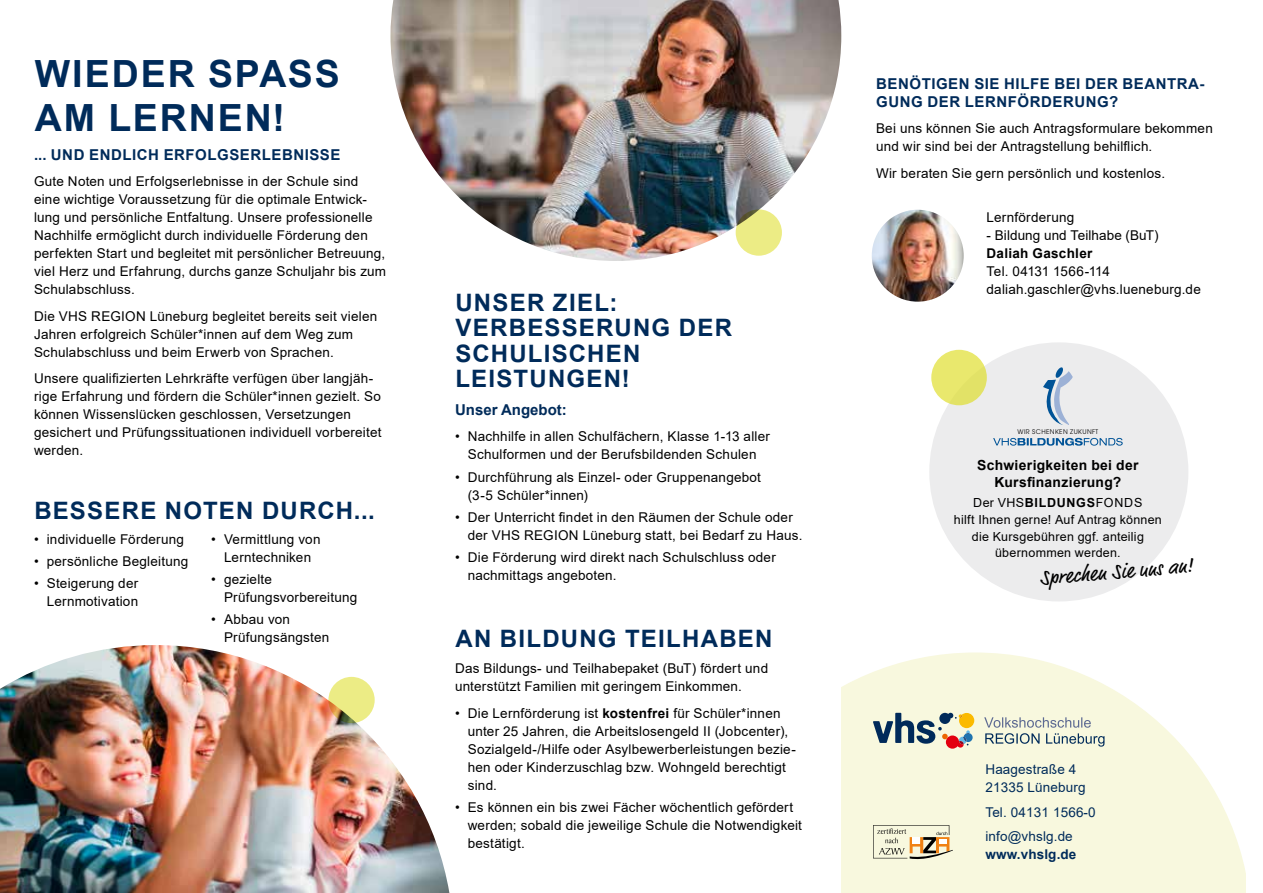
<style>
.page{position:relative;width:1263px;height:893px;background:#fff}
.page>*{position:absolute;margin:0;border:0;box-sizing:border-box;transform-origin:0 0}
.t1{font:700 37.5px/43.5px "Arial";letter-spacing:.05em;color:#002b5a}
.t2{font:700 24px/25.5px "Arial";letter-spacing:.05em;color:#002b5a}
.t3{font:20.85px "Market Pro";color:#000}
.t4{font:700 15px/18px "Arial";letter-spacing:.035em;color:#002b5a}
.t5{font:700 15px "Arial";color:#002b5a}
.t6{font:700 13.95px/16.6px "Arial";letter-spacing:.02em;color:#000;text-align:center}
.t7{font:13.5px/18px "Arial";letter-spacing:.015em;color:#000}
.t8{font:13.5px/18px "Arial";letter-spacing:.01em;color:#002b5a}
.t9{font:700 13.5px "Arial";letter-spacing:.025em;color:#000}
.t10{font:700 13.5px "Arial";letter-spacing:.01em;color:#002b5a}
.t11{font:12.45px/16.6px "Arial";letter-spacing:.02em;color:#000;text-align:center}
.t12{font:6.45px "ITC Avant Garde Pro";letter-spacing:.06em;color:#000}
.s1{font-weight:700}
</style>
<div class="page">
<img style="left:390px;top:0;width:451px;height:261px">
<img style="left:0;top:645px;width:449px;height:248px">
<svg style="left:328px;top:677px;width:47px;height:46px;background:#e0dc7c"></svg>
<svg style="left:736px;top:209px;width:46px;height:47px;background:#e3e382"></svg>
<svg style="left:841px;top:652px;width:405px;height:241px;fill:#f8f8de"></svg>
<svg style="left:984px;top:717px;width:120px;height:30px;background:#ced4c8"></svg>
<svg style="left:873px;top:713px;width:101px;height:36px;background:#adada3"></svg>
<svg style="left:873px;top:825px;width:80px;height:36px;background:#d6cdb0"></svg>
<div style="left:929px;top:342px;width:259px;height:259px;background:#ececed;border-radius:50%"></div>
<svg style="left:1043px;top:367px;width:30px;height:58px"></svg>
<svg style="left:993px;top:438px;width:130px;height:8px"></svg>
<div style="left:931px;top:350px;width:56px;height:55px;background:#e9e86d;border-radius:50%"></div>
<img style="left:872px;top:210px;width:92px;height:92px;border-radius:46px">
<h1 class="t1" style="left:35px;top:53px;width:307px">WIEDER SPASS<br>AM LERNEN!</h1>
<p class="t4" style="left:34px;top:146px;width:308px">... UND ENDLICH ERFOLGSERLEBNISSE</p>
<p class="t7" style="left:34px;top:172px;width:354px">Gute Noten und Erfolgserlebnisse in der Schule sind eine wichtige Voraussetzung für die optimale Entwick&shy;lung und persönliche Entfaltung. Unsere professionelle Nachhilfe ermöglicht durch individuelle Förderung den perfekten Start und begleitet mit persönlicher Betreuung, viel Herz und Erfahrung, durchs ganze Schuljahr bis zum Schulabschluss.</p>
<p class="t7" style="left:34px;top:307px;width:345px">Die VHS REGION Lüneburg begleitet bereits seit vielen<br>Jahren erfolgreich Schüler*innen auf dem Weg zum<br>Schulabschluss und beim Erwerb von Sprachen.</p>
<p class="t7" style="left:34px;top:369px;width:349px">Unsere qualifizierten Lehrkräfte verfügen über langjäh&shy;rige Erfahrung und fördern die Schüler*innen gezielt. So können Wissenslücken geschlossen, Versetzungen gesichert und Prüfungssituationen individuell vorbereitet werden.</p>
<h2 class="t2" style="left:34px;top:498px;width:342px">BESSERE NOTEN DURCH...</h2>
<p class="t7" style="left:34px;top:530px;width:152px">• individuelle Förderung</p>
<p class="t7" style="left:34px;top:552px;width:156px">• persönliche Begleitung</p>
<p class="t7" style="left:34px;top:574px;width:106px;text-align:right">• Steigerung der<br>Lernmotivation</p>
<p class="t7" style="left:211px;top:530px;width:111px;text-align:center">• Vermittlung von<br>Lerntechniken</p>
<p class="t7" style="left:224px;top:570px;width:135px;text-indent:-13px">• gezielte<br>Prüfungsvorbereitung</p>
<p class="t7" style="left:224px;top:610px;width:107px;text-indent:-13px">• Abbau von<br>Prüfungsängsten</p>
<h2 class="t2" style="left:455px;top:290px;width:278px">UNSER ZIEL:<br>VERBESSERUNG DER<br>SCHULISCHEN<br>LEISTUNGEN!</h2>
<p class="t5" style="left:455px;top:399px;width:113px">Unser Angebot:</p>
<p class="t7" style="left:455px;top:428px;width:316px;text-align:center">• Nachhilfe in allen Schulfächern, Klasse 1-13 aller<br>Schulformen und der Berufsbildenden Schulen</p>
<p class="t7" style="left:468px;top:468px;width:295px;text-indent:-13px">• Durchführung als Einzel- oder Gruppenangebot (3-5 Schüler*innen)</p>
<p class="t7" style="left:468px;top:508px;width:336px;text-indent:-13px">• Der Unterricht findet in den Räumen der Schule oder der VHS REGION Lüneburg statt, bei Bedarf zu Haus.</p>
<p class="t7" style="left:468px;top:548px;width:310px;text-indent:-13px">• Die Förderung wird direkt nach Schulschluss oder nachmittags angeboten.</p>
<h2 class="t2" style="left:455px;top:626px;width:319px">AN BILDUNG TEILHABEN</h2>
<p class="t7" style="left:455px;top:659px;width:315px">Das Bildungs- und Teilhabepaket (BuT) fördert und unterstützt Familien mit geringem Einkommen.</p>
<p class="t7" style="left:468px;top:704px;width:330px;text-indent:-13px">• Die Lernförderung ist <span class="s1">kostenfrei</span> für Schüler*innen unter 25 Jahren, die Arbeitslosengeld II (Jobcenter), Sozialgeld-/Hilfe oder Asylbewerberleistungen bezie&shy;hen oder Kinderzuschlag bzw. Wohngeld berechtigt sind.</p>
<p class="t7" style="left:468px;top:798px;width:336px;text-indent:-13px">• Es können ein bis zwei Fächer wöchentlich gefördert werden; sobald die jeweilige Schule die Notwendigkeit bestätigt.</p>
<p class="t4" style="left:876px;top:75px;width:330px">BENÖTIGEN SIE HILFE BEI DER BEANTRA-<br>GUNG DER LERNFÖRDERUNG?</p>
<p class="t7" style="left:876px;top:120px;width:338px">Bei uns können Sie auch Antragsformulare bekommen und wir sind bei der Antragstellung behilflich.</p>
<p class="t7" style="left:876px;top:164px;width:291px">Wir beraten Sie gern persönlich und kostenlos.</p>
<p class="t7" style="left:986px;top:209px;width:89px">Lernförderung</p>
<p class="t7" style="left:986px;top:227px;width:174px">- Bildung und Teilhabe (BuT)</p>
<p class="t9" style="left:986px;top:244px;width:107px">Daliah Gaschler</p>
<p class="t7" style="left:986px;top:263px;width:216px">Tel. 04131 1566-114 daliah.gaschler@vhs.lueneburg.de</p>
<p class="t12" style="left:1017px;top:427px;width:82px">WIR SCHENKEN ZUKUNFT</p>
<p class="t6" style="left:977px;top:457px;width:163px">Schwierigkeiten bei der<br>Kursfinanzierung?</p>
<p class="t11" style="left:954px;top:495px;width:209px">Der VHS<span class="s1">BILDUNGS</span>FONDS<br>hilft Ihnen gerne! Auf Antrag können die Kursgebühren ggf. anteilig übernommen werden.</p>
<h3 class="t3" style="left:1038px;top:564px;width:155px;rotate:-5deg">Sprechen Sie uns an!</h3>
<p class="t8" style="left:985px;top:760px;width:102px">Haagestraße 4<br>21335 Lüneburg</p>
<p class="t8" style="left:985px;top:799px;width:112px;line-height:24.5px">Tel. 04131 1566-0 info@vhslg.de</p>
<p class="t10" style="left:985px;top:845px;width:93px">www.vhslg.de</p>
</div>
